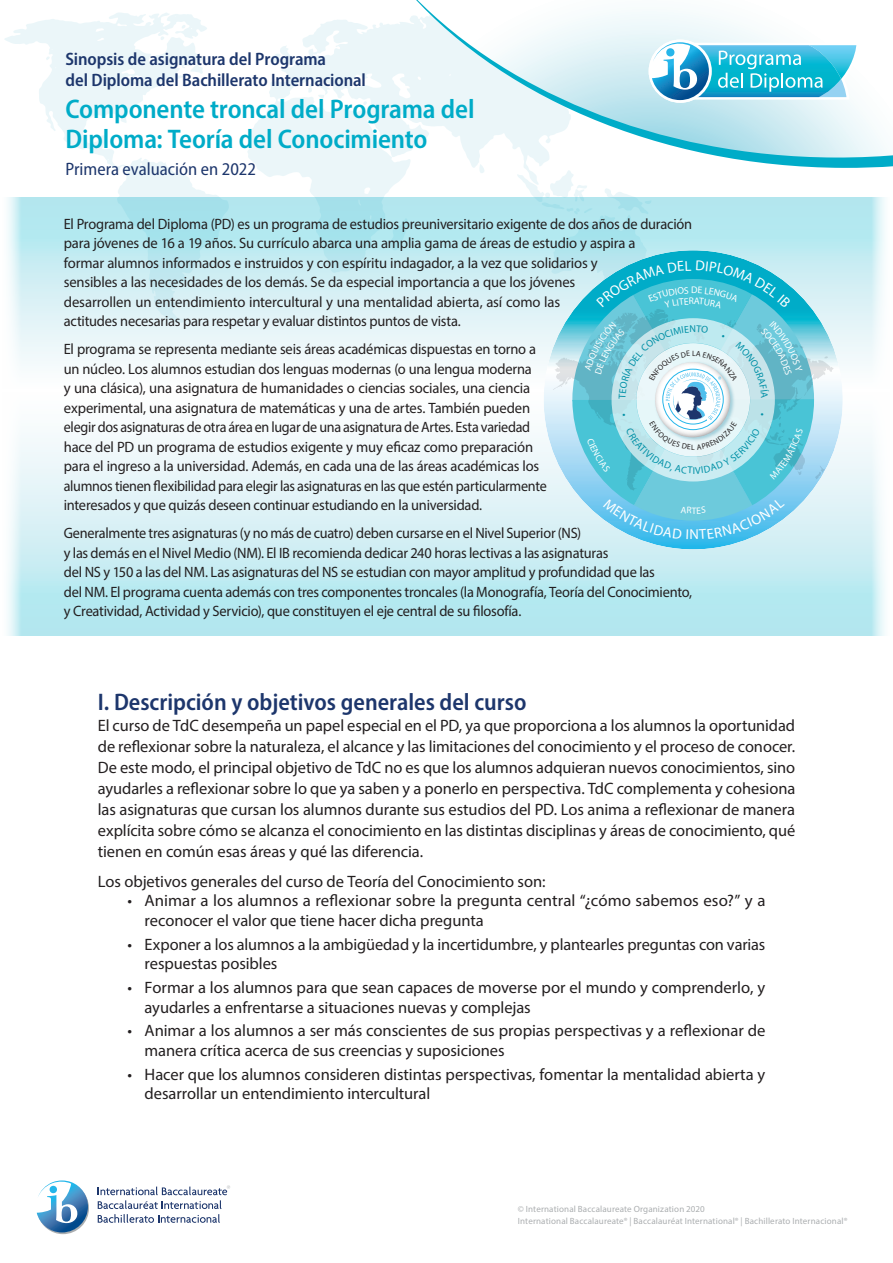
<style>
.page{position:relative;width:893px;height:1263px;background:#fff}
.page>*{position:absolute;margin:0;border:0;box-sizing:border-box;transform-origin:0 0}
.Topic{font:600 semi-condensed 27px/30px "Myriad Pro";letter-spacing:-.005em;color:#00acc8}
.section_heading{font:600 semi-condensed 24px "Myriad Pro";color:#1d366c}
.kicker{font:600 semi-condensed 18px/21px "Myriad Pro";letter-spacing:-.005em;color:#1d366c}
.Subtitle{font:semi-condensed 18px "Myriad Pro";color:#1d366c}
.body_text{font:16.5px/21px "Myriad Pro";letter-spacing:-.005em;color:#231f20}
.body--before_list{font:16.5px "Myriad Pro";color:#231f20}
.t1{font:15px/19.5px "Myriad Pro";letter-spacing:-.015em;color:#231f20}
.t2{font:15px/19.5px "Myriad Pro";letter-spacing:-.015em;color:#231f20;scale:.96 1}
.t3{font:15px/19.5px "Myriad Pro";letter-spacing:-.015em;color:#231f20;scale:.95 1}
.t4{font:14.4px "Myriad Pro";color:#fff}
.t5{font:9.9px "Myriad Pro";color:#0090a6}
.t6{font:9.45px "Myriad Pro";color:#fff}
.t7{font:9px/12px "Myriad Pro";letter-spacing:.015em;color:#abaeb0}
.t8{font:7.8px "Myriad Pro";color:#231f20}
</style>
<div class="page">
<svg style="left:247px;top:20px;width:282px;height:177px;fill:#ebf6f9"></svg>
<svg style="left:479px;top:168px;width:6px;height:5px"></svg>
<svg style="left:379px;top:21px;width:5px;height:6px"></svg>
<svg style="left:363px;top:100px;width:4px;height:6px"></svg>
<svg style="left:307px;top:82px;width:17px;height:16px"></svg>
<svg style="left:270px;top:45px;width:25px;height:21px"></svg>
<svg style="left:4px;top:13px;width:215px;height:184px"></svg>
<svg style="left:175px;top:16px;width:11px;height:14px"></svg>
<svg style="left:161px;top:36px;width:3px;height:6px"></svg>
<svg style="left:105px;top:156px;width:6px;height:7px"></svg>
<svg style="left:55px;top:66px;width:5px;height:5px"></svg>
<svg style="left:46px;top:49px;width:10px;height:11px"></svg>
<svg style="left:53px;top:1202px;width:36px;height:32px"></svg>
<img style="left:37px;top:1180px;width:51px;height:52px">
<svg style="left:98px;top:1185px;width:132px;height:38px"></svg>
<svg style="left:402px;top:20px;width:491px;height:148px"></svg>
<svg style="left:405px;top:0;width:488px;height:158px"></svg>
<svg style="left:8px;top:197px;width:877px;height:439px"></svg>
<svg style="left:814px;top:309px;width:19px;height:182px;background:#c8e7f3"></svg>
<svg style="left:649px;top:40px;width:210px;height:63px"></svg>
<svg style="left:517px;top:169px;width:297px;height:370px;background:#a4deea"></svg>
<p class="kicker" style="left:66px;top:48px;width:302px">Sinopsis de asignatura del Programa<br>del Diploma del Bachillerato Internacional</p>
<p class="Topic" style="left:66px;top:94px;width:411px">Componente troncal del Programa del<br>Diploma: Teoría del Conocimiento</p>
<p class="Subtitle" style="left:66px;top:158px;width:192px">Primera evaluación en 2022</p>
<p class="t2" style="left:64px;top:214px;width:656px">El Programa del Diploma (PD) es un programa de estudios preuniversitario exigente de dos años de duración para jóvenes de 16 a 19 años. Su currículo abarca una amplia gama de áreas de estudio y aspira a<br>formar alumnos informados e instruidos y con espíritu indagador, a la vez que solidarios y<br>sensibles a las necesidades de los demás. Se da especial importancia a que los jóvenes<br>desarrollen un entendimiento intercultural y una mentalidad abierta, así como las<br>actitudes necesarias para respetar y evaluar distintos puntos de vista.</p>
<p class="t1" style="left:64px;top:339px;width:484px">El programa se representa mediante seis áreas académicas dispuestas en torno a un núcleo. Los alumnos estudian dos lenguas modernas (o una lengua moderna<br>y una clásica), una asignatura de humanidades o ciencias sociales, una ciencia experimental, una asignatura de matemáticas y una de artes. También pueden elegir dos asignaturas de otra área en lugar de una asignatura de Artes. Esta variedad hace del PD un programa de estudios exigente y muy eficaz como preparación para el ingreso a la universidad. Además, en cada una de las áreas académicas los alumnos tienen flexibilidad para elegir las asignaturas en las que estén particularmente interesados y que quizás deseen continuar estudiando en la universidad.</p>
<p class="t3" style="left:64px;top:523px;width:663px">Generalmente tres asignaturas (y no más de cuatro) deben cursarse en el Nivel Superior (NS)<br>y las demás en el Nivel Medio (NM). El IB recomienda dedicar 240 horas lectivas a las asignaturas<br>del NS y 150 a las del NM. Las asignaturas del NS se estudian con mayor amplitud y profundidad que las<br>del NM. El programa cuenta además con tres componentes troncales (la Monografía, Teoría del Conocimiento, y Creatividad, Actividad y Servicio), que constituyen el eje central de su filosofía.</p>
<p class="t4" style="left:689px;top:526px;width:11px">N</p>
<p class="t5" style="left:689px;top:323px;width:8px">N</p>
<p class="t8" style="left:691px;top:442px;width:5px">L</p>
<p class="t6" style="left:692px;top:504px;width:6px">T</p>
<p class="section_heading" style="left:98px;top:687px;width:430px">I. Descripción y objetivos generales del curso</p>
<p class="body_text" style="left:98px;top:715px;width:699px;text-align:justify">El curso de TdC desempeña un papel especial en el PD, ya que proporciona a los alumnos la oportunidad de reflexionar sobre la naturaleza, el alcance y las limitaciones del conocimiento y el proceso de conocer.<br>De este modo, el principal objetivo de TdC no es que los alumnos adquieran nuevos conocimientos, sino ayudarles a reflexionar sobre lo que ya saben y a ponerlo en perspectiva. TdC complementa y cohesiona las asignaturas que cursan los alumnos durante sus estudios del PD. Los anima a reflexionar de manera explícita sobre cómo se alcanza el conocimiento en las distintas disciplinas y áreas de conocimiento, qué tienen en común esas áreas y qué las diferencia.</p>
<p class="body--before_list" style="left:98px;top:871px;width:449px">Los objetivos generales del curso de Teoría del Conocimiento son:</p>
<p class="body_text" style="left:145px;top:891px;width:622px;line-height:19.5px;text-indent:-17px">• Animar a los alumnos a reflexionar sobre la pregunta central “¿cómo sabemos eso?” y a reconocer el valor que tiene hacer dicha pregunta</p>
<p class="body_text" style="left:145px;top:934px;width:622px;line-height:19.5px;text-indent:-17px">• Exponer a los alumnos a la ambigüedad y la incertidumbre, y plantearles preguntas con varias respuestas posibles</p>
<p class="body_text" style="left:145px;top:977px;width:622px;line-height:19.5px;text-indent:-17px">• Formar a los alumnos para que sean capaces de moverse por el mundo y comprenderlo, y ayudarles a enfrentarse a situaciones nuevas y complejas</p>
<p class="body_text" style="left:145px;top:1021px;width:622px;line-height:19.5px;text-indent:-17px">• Animar a los alumnos a ser más conscientes de sus propias perspectivas y a reflexionar de manera crítica acerca de sus creencias y suposiciones</p>
<p class="body_text" style="left:145px;top:1064px;width:622px;line-height:19.5px;text-indent:-17px">• Hacer que los alumnos consideren distintas perspectivas, fomentar la mentalidad abierta y desarrollar un entendimiento intercultural</p>
<p class="t7" style="left:518px;top:1202px;width:331px">© International Baccalaureate Organization 2020<br>International Baccalaureate® | Baccalauréat International® | Bachillerato Internacional®</p>
</div>
